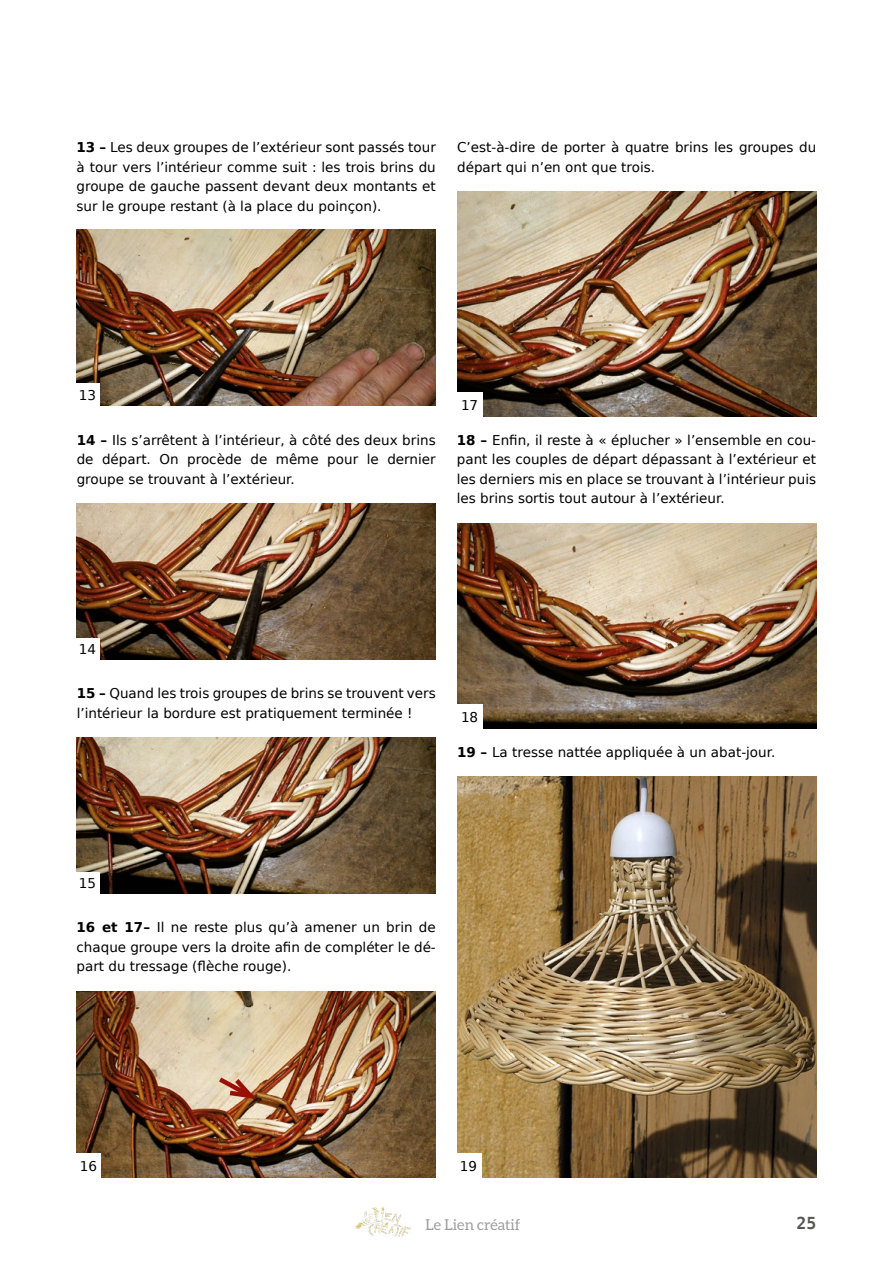
<style>
.page{position:relative;width:893px;height:1263px;background:#fff}
.page>*{position:absolute;margin:0;border:0;box-sizing:border-box;transform-origin:0 0}
.t1{font:700 16.5px "DejaVu Sans Mono";color:#575756}
.t2{font:15px "Aleo";color:#9d9d9c}
.t3{font:13.5px/19.5px "DejaVu Sans";color:#000;text-align:justify}
.s1{font-weight:700}
</style>
<div class="page">
<img style="left:355px;top:1206px;width:56px;height:31px">
<img style="left:77px;top:229px;width:359px;height:177px">
<img style="left:76px;top:503px;width:360px;height:156px">
<img style="left:76px;top:737px;width:360px;height:156px">
<img style="left:77px;top:991px;width:359px;height:187px">
<img style="left:457px;top:192px;width:360px;height:225px">
<img style="left:457px;top:523px;width:359px;height:206px">
<img style="left:457px;top:776px;width:359px;height:402px">
<div style="left:76px;top:1153px;width:25px;height:26px;background:#fff"></div>
<svg style="left:214px;top:1073px;width:48px;height:29px"></svg>
<div style="left:457px;top:392px;width:25px;height:26px;background:#fff"></div>
<div style="left:457px;top:704px;width:25px;height:26px;background:#fff"></div>
<div style="left:456px;top:1153px;width:25px;height:26px;background:#fff"></div>
<div style="left:75px;top:384px;width:25px;height:22px;background:#fff"></div>
<div style="left:75px;top:638px;width:25px;height:22px;background:#fff"></div>
<div style="left:75px;top:872px;width:25px;height:23px;background:#fff"></div>
<p class="t3" style="left:77px;top:137px;width:361px"><span class="s1">13 –</span> Les deux groupes de l’extérieur sont passés tour à tour vers l’intérieur comme suit : les trois brins du groupe de gauche passent devant deux montants et sur le groupe restant (à la place du poinçon).</p>
<p class="t3" style="left:457px;top:137px;width:361px">C’est-à-dire de porter à quatre brins les groupes du départ qui n’en ont que trois.</p>
<p class="t3" style="left:79px;top:385px;width:19px">13</p>
<p class="t3" style="left:77px;top:429px;width:361px"><span class="s1">14 –</span> Ils s’arrêtent à l’intérieur, à côté des deux brins de départ. On procède de même pour le dernier groupe se trouvant à l’extérieur.</p>
<p class="t3" style="left:461px;top:395px;width:19px">17</p>
<p class="t3" style="left:457px;top:429px;width:361px"><span class="s1">18 –</span> Enfin, il reste à « éplucher » l’ensemble en cou&shy;pant les couples de départ dépassant à l’extérieur et les derniers mis en place se trouvant à l’intérieur puis les brins sortis tout autour à l’extérieur.</p>
<p class="t3" style="left:79px;top:639px;width:19px">14</p>
<p class="t3" style="left:77px;top:683px;width:361px"><span class="s1">15 –</span> Quand les trois groupes de brins se trouvent vers l’intérieur la bordure est pratiquement terminée !</p>
<p class="t3" style="left:461px;top:707px;width:19px">18</p>
<p class="t3" style="left:457px;top:741px;width:320px"><span class="s1">19 –</span> La tresse nattée appliquée à un abat-jour.</p>
<p class="t3" style="left:79px;top:873px;width:19px">15</p>
<p class="t3" style="left:77px;top:917px;width:361px"><span class="s1">16 et 17–</span> Il ne reste plus qu’à amener un brin de chaque groupe vers la droite afin de compléter le dé&shy;part du tressage (flèche rouge).</p>
<p class="t3" style="left:80px;top:1156px;width:19px">16</p>
<p class="t3" style="left:460px;top:1156px;width:19px">19</p>
<p class="t2" style="left:425px;top:1216px;width:96px">Le Lien créatif</p>
<p class="t1" style="left:797px;top:1212px;width:21px">25</p>
</div>
